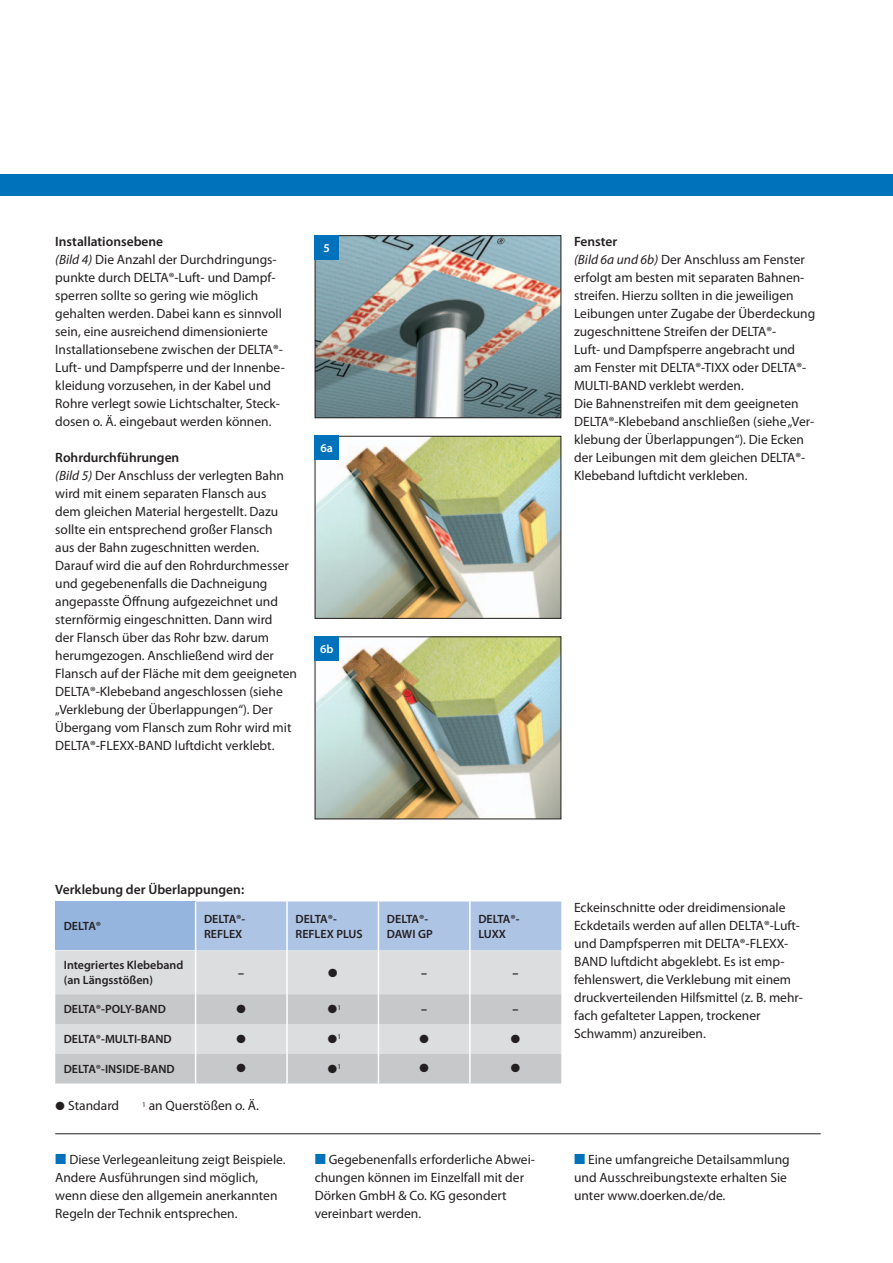
<style>
.page{position:relative;width:893px;height:1263px;background:#fff}
.page>*{position:absolute;margin:0;border:0;box-sizing:border-box;transform-origin:0 0}
.Fliess_9_12_Abn_GR{font:13.5px/18px "Myriad Pro Doerken";color:#231f20}
.Fliess_9_12_Abn_GR-2{font:600 13.5px "Myriad Pro Doerken";color:#231f20}
.Tabelle_8_10_Einz_sb{font:600 12px/15px "Myriad Pro Doerken";color:#231f20}
.Tabelle_8_9_1_Tab_Z{font:12px "European Pi Std 3";color:#231f20}
.Bildnummer_8_13{font:600 12px "Myriad Pro Doerken";color:#fff}
.Tabelle_8_9_1_Tab_Z-2{font:700 12px "Myriad Pro Doerken";color:#231f20}
.Tabelle_8_9_1_Tab_Z-3{font:7.2px "Myriad Pro Doerken";color:#231f20}
.s1{font-weight:600}
.s2{font-style:italic}
.s3{color:#0072bc}
</style>
<div class="page">
<img style="left:317px;top:237px;width:242px;height:179px">
<div style="left:315px;top:235px;width:246px;height:183px;border:1px solid #231f20"></div>
<div style="left:315px;top:235px;width:24px;height:25px;background:#0072bc"></div>
<img style="left:317px;top:438px;width:242px;height:179px">
<div style="left:315px;top:436px;width:246px;height:183px;border:1px solid #231f20"></div>
<div style="left:315px;top:436px;width:24px;height:24px;background:#0072bc"></div>
<img style="left:317px;top:638px;width:242px;height:179px">
<div style="left:315px;top:636px;width:24px;height:25px;background:#0072bc"></div>
<hr style="left:55px;top:1133px;width:766px;height:1px;background:#231f20">
<div style="left:55px;top:901px;width:141px;height:49px;background:#95b5de"></div>
<div style="left:196px;top:901px;width:365px;height:49px;background:#adc4e5"></div>
<div style="left:55px;top:950px;width:506px;height:44px;background:#dcdddf"></div>
<hr style="left:195px;top:901px;width:1px;height:49px;background:#fff">
<hr style="left:286px;top:901px;width:2px;height:49px;background:#fff">
<hr style="left:195px;top:950px;width:1px;height:44px;background:#fff">
<hr style="left:286px;top:950px;width:2px;height:44px;background:#fff">
<hr style="left:378px;top:901px;width:1px;height:49px;background:#fff">
<hr style="left:469px;top:901px;width:2px;height:49px;background:#fff">
<hr style="left:378px;top:950px;width:1px;height:44px;background:#fff">
<hr style="left:469px;top:950px;width:2px;height:44px;background:#fff">
<svg style="left:55px;top:994px;width:506px;height:89px"></svg>
<hr style="left:469px;top:1054px;width:2px;height:29px;background:#fff">
<div style="left:0;top:174px;width:893px;height:22px;background:#0072bc"></div>
<p class="Fliess_9_12_Abn_GR" style="left:55px;top:232px;width:230px"><span class="s1">Installationsebene<br></span><span class="s2">(Bild 4)</span> Die Anzahl der Durchdringungs&shy;punkte durch DELTA®-Luft- und Dampf&shy;sperren sollte so gering wie möglich gehalten werden. Dabei kann es sinnvoll sein, eine ausreichend dimensionierte Installationsebene zwischen der DELTA®- Luft- und Dampfsperre und der Innenbe&shy;kleidung vorzusehen, in der Kabel und Rohre verlegt sowie Lichtschalter, Steck&shy;dosen o. Ä. eingebaut werden können.</p>
<p class="Fliess_9_12_Abn_GR" style="left:55px;top:448px;width:243px"><span class="s1">Rohrdurchführungen<br></span><span class="s2">(Bild 5)</span> Der Anschluss der verlegten Bahn wird mit einem separaten Flansch aus<br>dem gleichen Material hergestellt. Dazu sollte ein entsprechend großer Flansch<br>aus der Bahn zugeschnitten werden.<br>Darauf wird die auf den Rohrdurchmesser und gegebenenfalls die Dachneigung angepasste Öffnung aufgezeichnet und sternförmig eingeschnitten. Dann wird<br>der Flansch über das Rohr bzw. darum herumgezogen. Anschließend wird der Flansch auf der Fläche mit dem geeigneten DELTA®-Klebeband angeschlossen (siehe „Verklebung der Überlappungen“). Der Übergang vom Flansch zum Rohr wird mit DELTA®-FLEXX-BAND luftdicht verklebt.</p>
<p class="Bildnummer_8_13" style="left:324px;top:240px;width:8px">5</p>
<p class="Bildnummer_8_13" style="left:320px;top:441px;width:14px">6a</p>
<p class="Bildnummer_8_13" style="left:320px;top:641px;width:15px">6b</p>
<p class="Fliess_9_12_Abn_GR-2" style="left:55px;top:881px;width:190px">Verklebung der Überlappungen:</p>
<p class="Tabelle_8_10_Einz_sb" style="left:64px;top:919px;width:39px">DELTA®</p>
<p class="Tabelle_8_10_Einz_sb" style="left:204px;top:911px;width:43px">DELTA®-</p>
<p class="Tabelle_8_10_Einz_sb" style="left:204px;top:926px;width:40px">REFLEX</p>
<p class="Tabelle_8_10_Einz_sb" style="left:296px;top:911px;width:43px">DELTA®-</p>
<p class="Tabelle_8_10_Einz_sb" style="left:296px;top:926px;width:69px">REFLEX PLUS</p>
<p class="Tabelle_8_10_Einz_sb" style="left:387px;top:911px;width:43px">DELTA®-</p>
<p class="Tabelle_8_10_Einz_sb" style="left:387px;top:926px;width:47px">DAWI GP</p>
<p class="Tabelle_8_10_Einz_sb" style="left:478px;top:911px;width:43px">DELTA®-</p>
<p class="Tabelle_8_10_Einz_sb" style="left:478px;top:926px;width:29px">LUXX</p>
<p class="Tabelle_8_10_Einz_sb" style="left:64px;top:957px;width:121px">Integriertes Klebeband (an Längsstößen)</p>
<p class="Tabelle_8_9_1_Tab_Z-2" style="left:238px;top:965px;width:7px">–</p>
<p class="Tabelle_8_9_1_Tab_Z" style="left:328px;top:965px;width:12px">•</p>
<p class="Tabelle_8_9_1_Tab_Z-2" style="left:421px;top:965px;width:7px">–</p>
<p class="Tabelle_8_9_1_Tab_Z-2" style="left:513px;top:965px;width:7px">–</p>
<p class="Tabelle_8_10_Einz_sb" style="left:64px;top:1001px;width:104px">DELTA®-POLY-BAND</p>
<p class="Tabelle_8_9_1_Tab_Z" style="left:236px;top:1001px;width:12px">•</p>
<p class="Tabelle_8_9_1_Tab_Z-3" style="left:327px;top:1003px;width:15px">•1</p>
<p class="Tabelle_8_9_1_Tab_Z-2" style="left:421px;top:1001px;width:7px">–</p>
<p class="Tabelle_8_9_1_Tab_Z-2" style="left:513px;top:1001px;width:7px">–</p>
<p class="Tabelle_8_10_Einz_sb" style="left:64px;top:1031px;width:109px">DELTA®-MULTI-BAND</p>
<p class="Tabelle_8_9_1_Tab_Z" style="left:236px;top:1031px;width:12px">•</p>
<p class="Tabelle_8_9_1_Tab_Z-3" style="left:327px;top:1032px;width:15px">•1</p>
<p class="Tabelle_8_9_1_Tab_Z" style="left:419px;top:1031px;width:12px">•</p>
<p class="Tabelle_8_9_1_Tab_Z" style="left:511px;top:1031px;width:12px">•</p>
<p class="Tabelle_8_10_Einz_sb" style="left:64px;top:1061px;width:112px">DELTA®-INSIDE-BAND</p>
<p class="Tabelle_8_9_1_Tab_Z" style="left:236px;top:1060px;width:12px">•</p>
<p class="Tabelle_8_9_1_Tab_Z-3" style="left:327px;top:1062px;width:15px">•1</p>
<p class="Tabelle_8_9_1_Tab_Z" style="left:419px;top:1060px;width:12px">•</p>
<p class="Tabelle_8_9_1_Tab_Z" style="left:511px;top:1060px;width:12px">•</p>
<p class="Fliess_9_12_Abn_GR" style="left:55px;top:1096px;width:65px">• Standard</p>
<p class="Fliess_9_12_Abn_GR" style="left:142px;top:1096px;width:118px"><sup>1</sup> an Querstößen o. Ä.</p>
<p class="Fliess_9_12_Abn_GR" style="left:574px;top:232px;width:243px"><span class="s1">Fenster<br></span><span class="s2">(Bild 6a und 6b)</span> Der Anschluss am Fenster erfolgt am besten mit separaten Bahnen&shy;streifen. Hierzu sollten in die jeweiligen Leibungen unter Zugabe der Überdeckung zugeschnittene Streifen der DELTA®-<br>Luft- und Dampfsperre angebracht und am Fenster mit DELTA®-TIXX oder DELTA®- MULTI-BAND verklebt werden.<br>Die Bahnenstreifen mit dem geeigneten DELTA®-Klebeband anschließen (siehe „Ver&shy;klebung der Überlappungen“). Die Ecken der Leibungen mit dem gleichen DELTA®- Klebeband luftdicht verkleben.</p>
<p class="Fliess_9_12_Abn_GR" style="left:574px;top:898px;width:230px">Eckeinschnitte oder dreidimensionale Eckdetails werden auf allen DELTA®-Luft&shy;und Dampfsperren mit DELTA®-FLEXX-BAND luftdicht abgeklebt. Es ist emp&shy;fehlenswert, die Verklebung mit einem druckverteilenden Hilfsmittel (z. B. mehr&shy;fach gefalteter Lappen, trockener Schwamm) anzureiben.</p>
<p class="Fliess_9_12_Abn_GR" style="left:55px;top:1150px;width:232px"><span class="s3">■</span> Diese Verlegeanleitung zeigt Beispiele.<br>Andere Ausführungen sind möglich, wenn diese den allgemein anerkannten Regeln der Technik entsprechen.</p>
<p class="Fliess_9_12_Abn_GR" style="left:315px;top:1150px;width:221px"><span class="s3">■</span> Gegebenenfalls erforderliche Abwei&shy;chungen können im Einzelfall mit der<br>Dörken GmbH &amp; Co. KG gesondert vereinbart werden.</p>
<p class="Fliess_9_12_Abn_GR" style="left:574px;top:1150px;width:217px"><span class="s3">■</span> Eine umfangreiche Detailsammlung und Ausschreibungstexte erhalten Sie unter www.doerken.de/de.</p>
</div>
